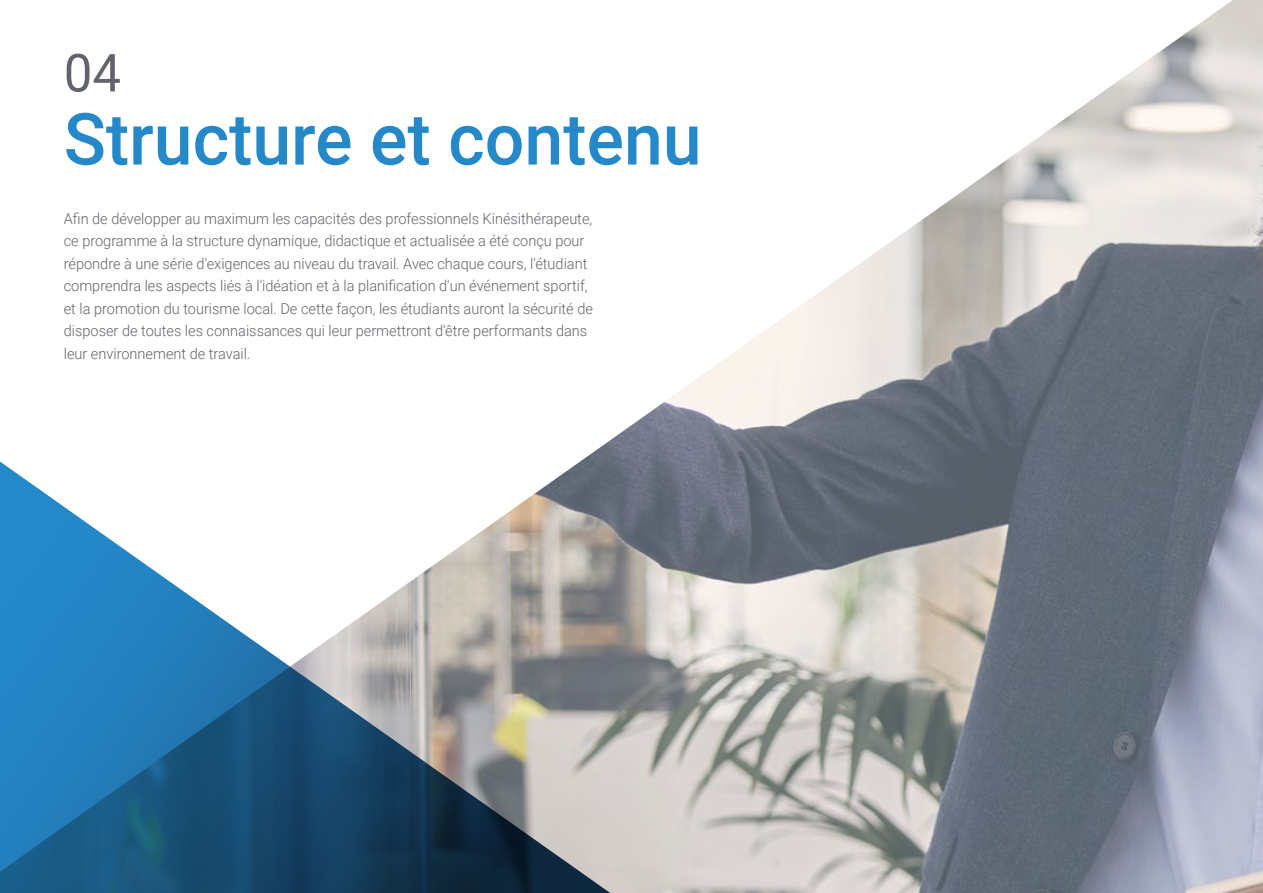
<style>
.page{position:relative;width:1263px;height:893px;background:#fff}
.page>*{position:absolute;margin:0;border:0;box-sizing:border-box;transform-origin:0 0}
.t1{font:500 72px "Roboto";color:#2488c9}
.t2{font:52.5px "Roboto";color:#61646a}
.t3{font:300 15px/22.5px "Roboto";color:#61646a}
</style>
<div class="page">
<img style="left:602px;top:0;width:661px;height:893px">
<svg style="left:0;top:446px;width:640px;height:447px"></svg>
<h2 class="t2" style="left:64px;top:36px;width:59px">04</h2>
<h1 class="t1" style="left:64px;top:89px;width:639px">Structure et contenu</h1>
<p class="t3" style="left:64px;top:207px;width:531px">Afin de développer au maximum les capacités des professionnels Kinésithérapeute, ce programme à la structure dynamique, didactique et actualisée a été conçu pour répondre à une série d'exigences au niveau du travail. Avec chaque cours, l'étudiant comprendra les aspects liés à l'idéation et à la planification d'un événement sportif, et la promotion du tourisme local. De cette façon, les étudiants auront la sécurité de disposer de toutes les connaissances qui leur permettront d'être performants dans leur environnement de travail.</p>
</div>
